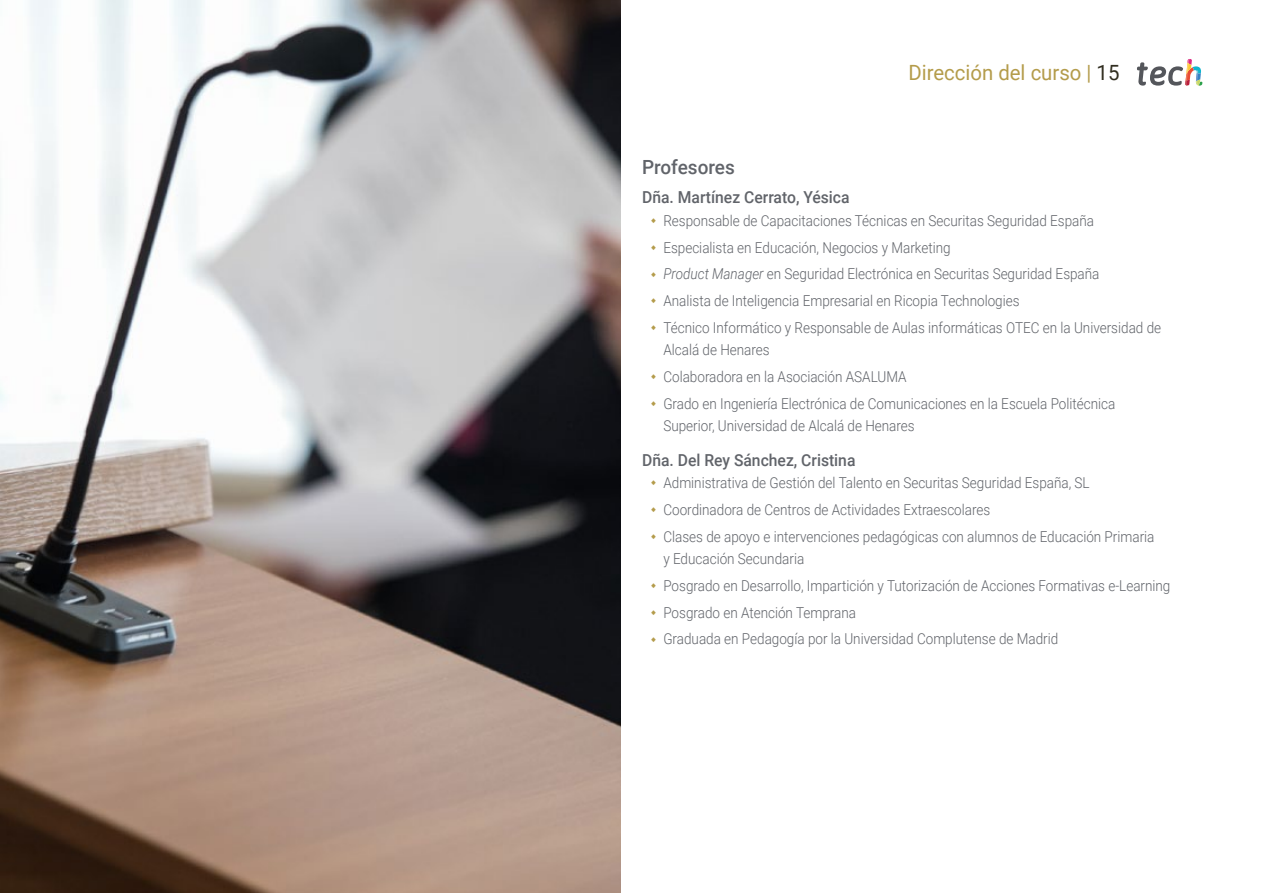
<style>
.page{position:relative;width:1263px;height:893px;background:#fff}
.page>*{position:absolute;margin:0;border:0;box-sizing:border-box;transform-origin:0 0}
.t1{font:21px "Roboto";color:#b49c4b}
.t2{font:500 19.5px "Roboto";color:#61646a}
.t3{font:500 16.5px "Roboto";color:#61646a;scale:.95 1}
.t4{font:300 15px/26.7px "Roboto";color:#61646a;scale:.9 1}
.s1{color:#312e20}
.s2{font-style:italic}
</style>
<div class="page">
<img style="left:0;top:0;width:621px;height:893px">
<svg style="left:1137px;top:59px;width:65px;height:27px"></svg>
<h1 class="t1" style="left:908px;top:57px;width:213px">Dirección del curso | <span class="s1">15</span></h1>
<h2 class="t2" style="left:642px;top:153px;width:94px">Profesores</h2>
<p class="t3" style="left:642px;top:186px;width:220px">Dña. Martínez Cerrato, Yésica</p>
<p class="t4" style="left:663px;top:207px;width:555px">Responsable de Capacitaciones Técnicas en Securitas Seguridad España Especialista en Educación, Negocios y Marketing<br><span class="s2">Product Manager</span> en Seguridad Electrónica en Securitas Seguridad España<br>Analista de Inteligencia Empresarial en Ricopia Technologies<br>Técnico Informático y Responsable de Aulas informáticas OTEC en la Universidad de</p>
<p class="t4" style="left:663px;top:336px;width:504px">Alcalá de Henares<br>Colaboradora en la Asociación ASALUMA<br>Grado en Ingeniería Electrónica de Comunicaciones en la Escuela Politécnica</p>
<p class="t4" style="left:663px;top:412px;width:281px">Superior, Universidad de Alcalá de Henares</p>
<p class="t3" style="left:642px;top:448px;width:226px">Dña. Del Rey Sánchez, Cristina</p>
<p class="t4" style="left:663px;top:469px;width:547px">Administrativa de Gestión del Talento en Securitas Seguridad España, SL<br>Coordinadora de Centros de Actividades Extraescolares<br>Clases de apoyo e intervenciones pedagógicas con alumnos de Educación Primaria</p>
<p class="t4" style="left:663px;top:545px;width:565px">y Educación Secundaria<br>Posgrado en Desarrollo, Impartición y Tutorización de Acciones Formativas e-Learning Posgrado en Atención Temprana<br>Graduada en Pedagogía por la Universidad Complutense de Madrid</p>
</div>
